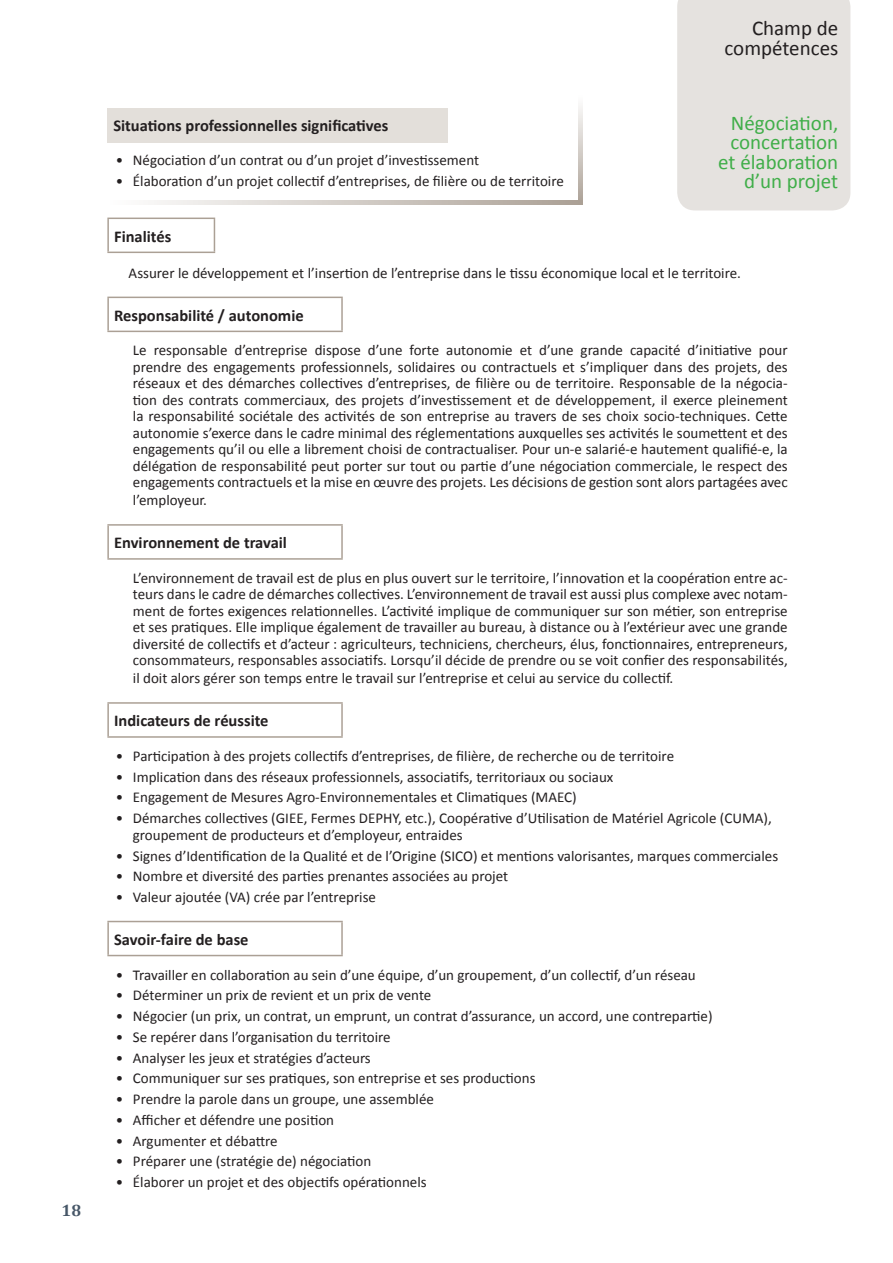
<style>
.page{position:relative;width:893px;height:1263px;background:#fff}
.page>*{position:absolute;margin:0;border:0;box-sizing:border-box;transform-origin:0 0}
.Titre1{font:21px/19.5px "Calibri";color:#40ae49}
.t1{font:21px/19.5px "Calibri";color:#231f20;text-align:right}
.Titre1-2{font:700 16.5px "Calibri";color:#231f20}
.t2{font:700 16.5px "Cambria";color:#465667}
.Titre1-3{font:15px/16.5px "Calibri";color:#231f20;text-align:justify}
</style>
<div class="page">
<div style="left:107px;top:108px;width:341px;height:34px;background:#e3dfda"></div>
<hr style="left:107px;top:218px;width:108px;height:1px;background:#aba095">
<hr style="left:107px;top:219px;width:2px;height:33px;background:#aba095">
<hr style="left:214px;top:219px;width:1px;height:33px;background:#aba095">
<hr style="left:107px;top:252px;width:108px;height:1px;background:#aba095">
<hr style="left:107px;top:297px;width:236px;height:1px;background:#aba095">
<hr style="left:107px;top:298px;width:2px;height:33px;background:#aba095">
<hr style="left:341px;top:298px;width:2px;height:33px;background:#aba095">
<hr style="left:107px;top:331px;width:236px;height:1px;background:#aba095">
<hr style="left:107px;top:524px;width:236px;height:2px;background:#aba095">
<hr style="left:107px;top:526px;width:2px;height:32px;background:#aba095">
<hr style="left:341px;top:526px;width:2px;height:32px;background:#aba095">
<hr style="left:107px;top:558px;width:236px;height:2px;background:#aba095">
<hr style="left:107px;top:702px;width:236px;height:2px;background:#aba095">
<hr style="left:107px;top:704px;width:2px;height:32px;background:#aba095">
<hr style="left:341px;top:704px;width:2px;height:32px;background:#aba095">
<hr style="left:107px;top:736px;width:236px;height:2px;background:#aba095">
<hr style="left:107px;top:921px;width:236px;height:1px;background:#aba095">
<hr style="left:107px;top:922px;width:2px;height:33px;background:#aba095">
<hr style="left:341px;top:922px;width:2px;height:33px;background:#aba095">
<hr style="left:107px;top:955px;width:236px;height:1px;background:#aba095">
<div style="left:677px;top:0;width:173px;height:210px;background:#e5e2df"></div>
<svg style="left:154px;top:200px;width:424px;height:5px;background:#d0cac4"></svg>
<svg style="left:578px;top:106px;width:5px;height:99px"></svg>
<p class="t2" style="left:62px;top:1199px;width:21px">18</p>
<p class="Titre1-2" style="left:113px;top:115px;width:277px">Situations professionnelles significatives</p>
<p class="Titre1-3" style="left:116px;top:152px;width:365px">• Négociation d’un contrat ou d’un projet d’investissement</p>
<p class="Titre1-3" style="left:116px;top:173px;width:449px">• Élaboration d’un projet collectif d’entreprises, de filière ou de territoire</p>
<p class="t1" style="left:725px;top:19px;width:115px">Champ de compétences</p>
<p class="Titre1" style="left:730px;top:113px;width:109px">Négociation, concertation</p>
<p class="Titre1" style="left:718px;top:152px;width:122px;text-align:right">et élaboration d’un projet</p>
<p class="Titre1-2" style="left:114px;top:225px;width:59px">Finalités</p>
<p class="Titre1-3" style="left:129px;top:265px;width:614px">Assurer le développement et l’insertion de l’entreprise dans le tissu économique local et le territoire.</p>
<p class="Titre1-2" style="left:114px;top:304px;width:191px">Responsabilité / autonomie</p>
<p class="Titre1-3" style="left:133px;top:342px;width:656px">Le responsable d’entreprise dispose d’une forte autonomie et d’une grande capacité d’initiative pour prendre des engagements professionnels, solidaires ou contractuels et s’impliquer dans des projets, des réseaux et des démarches collectives d’entreprises, de filière ou de territoire. Responsable de la négocia&shy;tion des contrats commerciaux, des projets d’investissement et de développement, il exerce pleinement la responsabilité sociétale des activités de son entreprise au travers de ses choix socio-techniques. Cette autonomie s’exerce dans le cadre minimal des réglementations auxquelles ses activités le soumettent et des engagements qu’il ou elle a librement choisi de contractualiser. Pour un-e salarié-e hautement qualifié-e, la délégation de responsabilité peut porter sur tout ou partie d’une négociation commerciale, le respect des engagements contractuels et la mise en œuvre des projets. Les décisions de gestion sont alors partagées avec</p>
<p class="Titre1-3" style="left:133px;top:492px;width:76px">l’employeur.</p>
<p class="Titre1-2" style="left:114px;top:532px;width:174px">Environnement de travail</p>
<p class="Titre1-3" style="left:133px;top:570px;width:656px">L’environnement de travail est de plus en plus ouvert sur le territoire, l’innovation et la coopération entre ac&shy;teurs dans le cadre de démarches collectives. L’environnement de travail est aussi plus complexe avec notam&shy;ment de fortes exigences relationnelles. L’activité implique de communiquer sur son métier, son entreprise et ses pratiques. Elle implique également de travailler au bureau, à distance ou à l’extérieur avec une grande diversité de collectifs et d’acteur : agriculteurs, techniciens, chercheurs, élus, fonctionnaires, entrepreneurs, consommateurs, responsables associatifs. Lorsqu’il décide de prendre ou se voit confier des responsabilités,</p>
<p class="Titre1-3" style="left:133px;top:670px;width:542px">il doit alors gérer son temps entre le travail sur l’entreprise et celui au service du collectif.</p>
<p class="Titre1-2" style="left:114px;top:710px;width:156px">Indicateurs de réussite</p>
<p class="Titre1-3" style="left:116px;top:748px;width:560px">• Participation à des projets collectifs d’entreprises, de filière, de recherche ou de territoire</p>
<p class="Titre1-3" style="left:116px;top:768px;width:499px">• Implication dans des réseaux professionnels, associatifs, territoriaux ou sociaux</p>
<p class="Titre1-3" style="left:116px;top:789px;width:462px">• Engagement de Mesures Agro-Environnementales et Climatiques (MAEC)</p>
<p class="Titre1-3" style="left:133px;top:810px;width:640px;text-indent:-17px">• Démarches collectives (GIEE, Fermes DEPHY, etc.), Coopérative d’Utilisation de Matériel Agricole (CUMA), groupement de producteurs et d’employeur, entraides</p>
<p class="Titre1-3" style="left:116px;top:847px;width:664px">• Signes d’Identification de la Qualité et de l’Origine (SICO) et mentions valorisantes, marques commerciales</p>
<p class="Titre1-3" style="left:116px;top:868px;width:394px">• Nombre et diversité des parties prenantes associées au projet</p>
<p class="Titre1-3" style="left:116px;top:889px;width:262px">• Valeur ajoutée (VA) crée par l’entreprise</p>
<p class="Titre1-2" style="left:114px;top:929px;width:136px">Savoir-faire de base</p>
<p class="Titre1-3" style="left:116px;top:966px;width:581px">• Travailler en collaboration au sein d’une équipe, d’un groupement, d’un collectif, d’un réseau</p>
<p class="Titre1-3" style="left:116px;top:987px;width:317px">• Déterminer un prix de revient et un prix de vente</p>
<p class="Titre1-3" style="left:116px;top:1008px;width:598px">• Négocier (un prix, un contrat, un emprunt, un contrat d’assurance, un accord, une contrepartie)</p>
<p class="Titre1-3" style="left:116px;top:1029px;width:276px">• Se repérer dans l’organisation du territoire</p>
<p class="Titre1-3" style="left:116px;top:1049px;width:256px">• Analyser les jeux et stratégies d’acteurs</p>
<p class="Titre1-3" style="left:116px;top:1070px;width:421px">• Communiquer sur ses pratiques, son entreprise et ses productions</p>
<p class="Titre1-3" style="left:116px;top:1091px;width:320px">• Prendre la parole dans un groupe, une assemblée</p>
<p class="Titre1-3" style="left:116px;top:1112px;width:220px">• Afficher et défendre une position</p>
<p class="Titre1-3" style="left:116px;top:1132px;width:163px">• Argumenter et débattre</p>
<p class="Titre1-3" style="left:116px;top:1153px;width:257px">• Préparer une (stratégie de) négociation</p>
<p class="Titre1-3" style="left:116px;top:1174px;width:312px">• Élaborer un projet et des objectifs opérationnels</p>
</div>
